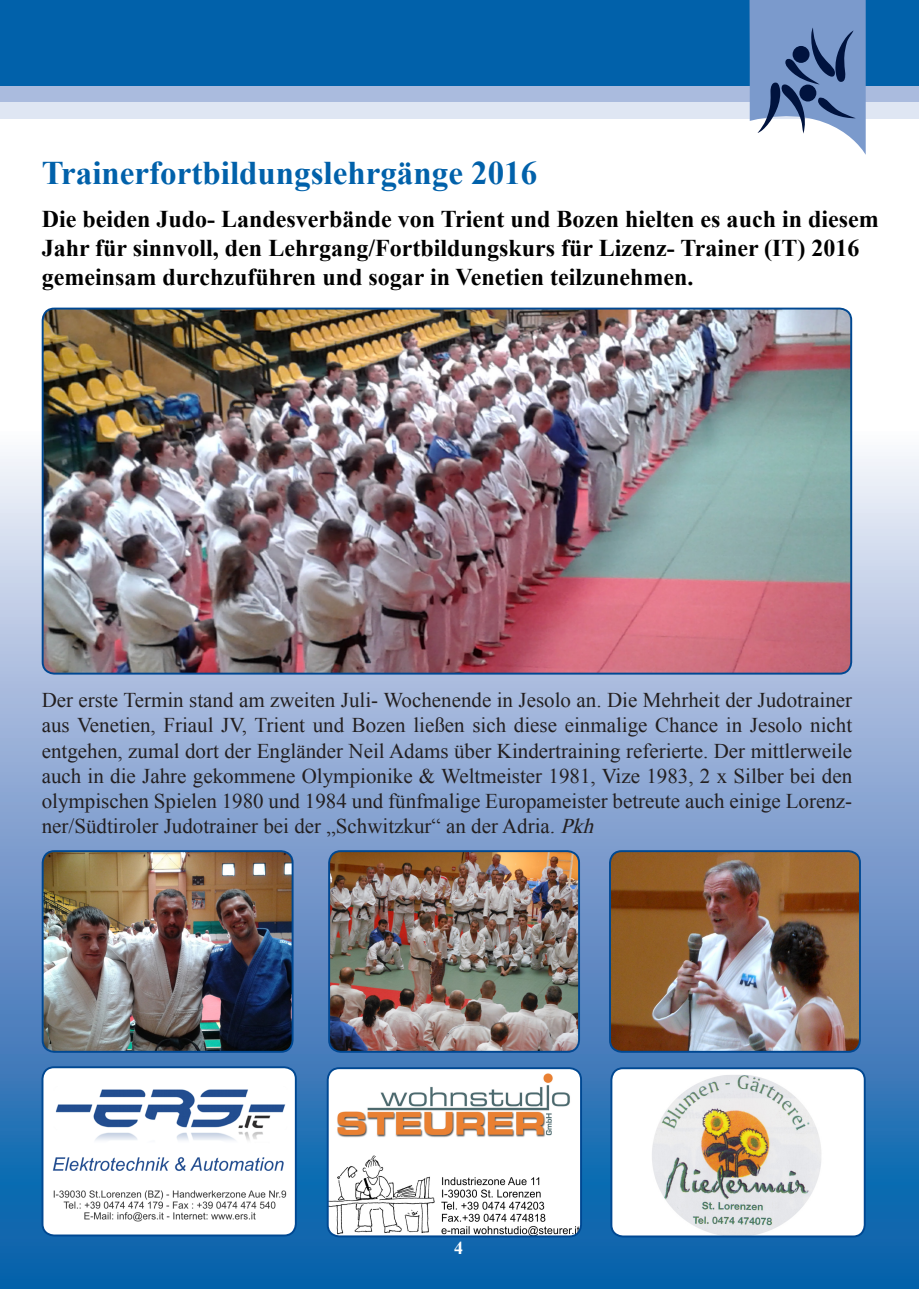
<style>
.page{position:relative;width:919px;height:1289px;background:#fff}
.page>*{position:absolute;margin:0;border:0;box-sizing:border-box;transform-origin:0 0}
.t1{font:700 33px "Times New Roman";color:#0161aa}
.t2{font:700 24px/28.8px "Times New Roman";color:#000}
.t3{font:21px/25.2px "Times New Roman";color:#231f20;text-align:justify}
.t4{font:700 18px "Times New Roman";color:#fff}
.s1{font-style:italic}
</style>
<div class="page">
<div style="left:0;top:102px;width:918px;height:16px;background:#dfe6f3"></div>
<div style="left:0;top:86px;width:918px;height:16px;background:#aabbde"></div>
<div style="left:0;top:0;width:918px;height:85px;background:#0161aa"></div>
<div style="left:0;top:431px;width:918px;height:857px;background:linear-gradient(to bottom,#f7eef8,#0054a5)"></div>
<svg style="left:749px;top:0;width:116px;height:154px"></svg>
<div style="left:792px;top:46px;width:17px;height:17px;background:#00133e;border-radius:50%"></div>
<img style="left:43px;top:310px;width:808px;height:363px">
<div style="left:42px;top:307px;width:810px;height:367px;border:2px solid #004892;border-radius:12px"></div>
<img style="left:42px;top:1067px;width:254px;height:168px">
<div style="left:41px;top:1066px;width:256px;height:170px;border:2px solid #004892;border-radius:12px"></div>
<img style="left:328px;top:1068px;width:253px;height:168px">
<div style="left:327px;top:1067px;width:255px;height:170px;border:2px solid #004892;border-radius:12px"></div>
<div style="left:611px;top:1068px;width:253px;height:168px;background:#fff;border-radius:12px"></div>
<img style="left:611px;top:1074px;width:210px;height:162px">
<div style="left:610px;top:1067px;width:255px;height:170px;border:2px solid #004892;border-radius:12px"></div>
<img style="left:43px;top:851px;width:249px;height:200px">
<div style="left:42px;top:850px;width:251px;height:202px;border:2px solid #004892;border-radius:12px"></div>
<img style="left:329px;top:851px;width:250px;height:200px">
<div style="left:328px;top:850px;width:252px;height:202px;border:2px solid #004892;border-radius:12px"></div>
<img style="left:610px;top:851px;width:249px;height:200px">
<div style="left:609px;top:850px;width:251px;height:202px;border:2px solid #004892;border-radius:12px"></div>
<p class="t1" style="left:42px;top:150px;width:497px">Trainerfortbildungslehrgänge 2016</p>
<p class="t2" style="left:42px;top:204px;width:838px">Die beiden Judo- Landesverbände von Trient und Bozen hielten es auch in diesem<br>Jahr für sinnvoll, den Lehrgang/Fortbildungskurs für Lizenz- Trainer (IT) 2016 gemeinsam durchzuführen und sogar in Venetien teilzunehmen.</p>
<p class="t3" style="left:42px;top:687px;width:812px">Der erste Termin stand am zweiten Juli- Wochenende in Jesolo an. Die Mehrheit der Judotrainer aus Venetien, Friaul JV, Trient und Bozen ließen sich diese einmalige Chance in Jesolo nicht entgehen, zumal dort der Engländer Neil Adams über Kindertraining referierte. Der mittlerweile auch in die Jahre gekommene Olympionike &amp; Weltmeister 1981, Vize 1983, 2 x Silber bei den olympischen Spielen 1980 und 1984 und fünfmalige Europameister betreute auch einige Lorenz&shy;ner/Südtiroler Judotrainer bei der „Schwitzkur“ an der Adria<span class="s1">.Pkh</span></p>
<p class="t4" style="left:454px;top:1235px;width:10px">4</p>
</div>
